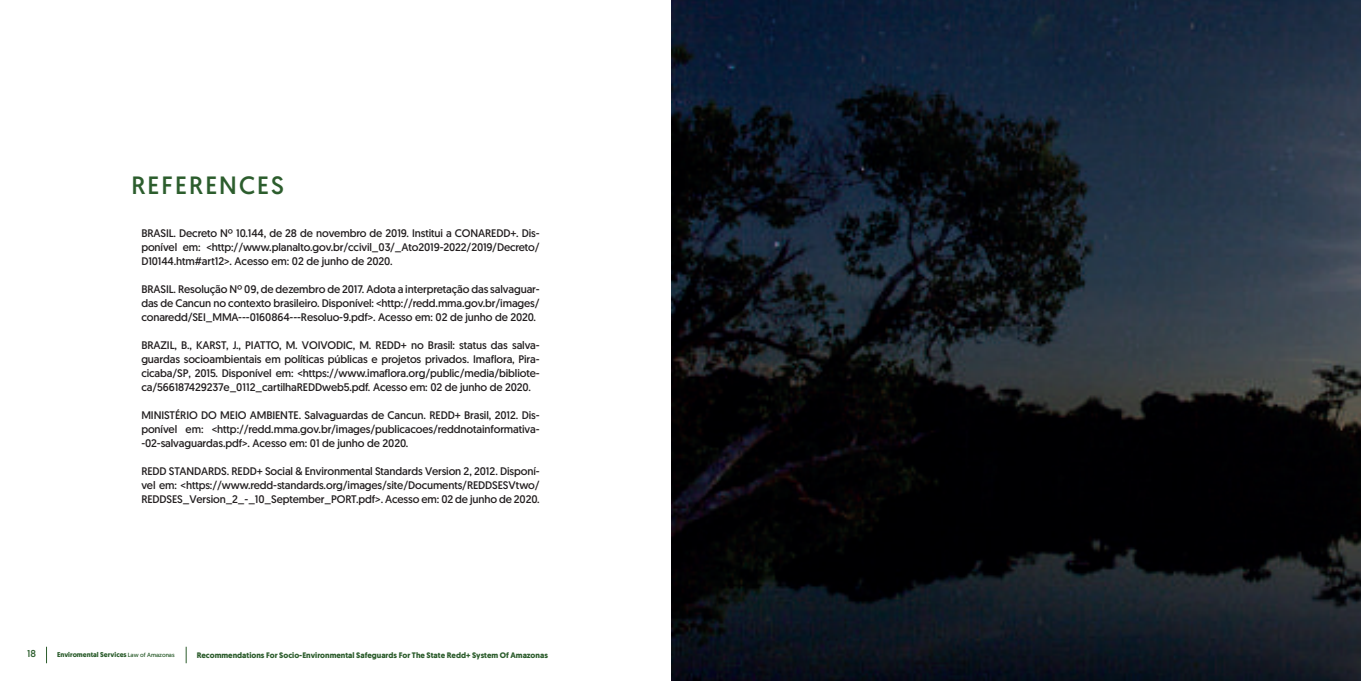
<style>
.page{position:relative;width:1361px;height:681px;background:#fff}
.page>*{position:absolute;margin:0;border:0;box-sizing:border-box;transform-origin:0 0}
.t1{font:25px "Geomanist";letter-spacing:.08em;color:#2c5d2d}
.t2{font:11px/14px "Geomanist";letter-spacing:-.01em;color:#231f20;text-align:justify}
.t3{font:10px "Geomanist";color:#2c5d2d}
.t4{font:700 8px "Geomanist";color:#2d5d2d}
.t5{font:700 7px "Geomanist";color:#2c5d2d}
.s1{font-weight:400;font-size:6px}
</style>
<div class="page">
<svg style="left:46px;top:646px;width:1px;height:17px"></svg>
<svg style="left:186px;top:646px;width:1px;height:17px"></svg>
<img style="left:672px;top:0;width:689px;height:680px">
<h1 class="t1" style="left:131px;top:169px;width:154px">REFERENCES</h1>
<p class="t2" style="left:141px;top:225px;width:400px">BRASIL. Decreto Nº 10.144, de 28 de novembro de 2019. Institui a CONAREDD+. Dis&shy;ponível em: &lt;http://www.planalto.gov.br/ccivil_03/_Ato2019-2022/2019/Decreto/ D10144.htm#art12&gt;. Acesso em: 02 de junho de 2020.</p>
<p class="t2" style="left:141px;top:281px;width:400px">BRASIL. Resolução Nº 09, de dezembro de 2017. Adota a interpretação das salvaguar&shy;das de Cancun no contexto brasileiro. Disponível: &lt;http://redd.mma.gov.br/images/ conaredd/SEI_MMA---0160864---Resoluo-9.pdf&gt;. Acesso em: 02 de junho de 2020.</p>
<p class="t2" style="left:141px;top:337px;width:400px">BRAZIL, B., KARST, J., PIATTO, M. VOIVODIC, M. REDD+ no Brasil: status das salva&shy;guardas socioambientais em políticas públicas e projetos privados. Imaflora, Pira&shy;cicaba/SP, 2015. Disponível em: &lt;https://www.imaflora.org/public/media/bibliote&shy;ca/566187429237e_0112_cartilhaREDDweb5.pdf. Acesso em: 02 de junho de 2020.</p>
<p class="t2" style="left:141px;top:407px;width:400px">MINISTÉRIO DO MEIO AMBIENTE. Salvaguardas de Cancun. REDD+ Brasil, 2012. Dis&shy;ponível em: &lt;http://redd.mma.gov.br/images/publicacoes/reddnotainformativa--02-salvaguardas.pdf&gt;. Acesso em: 01 de junho de 2020.</p>
<p class="t2" style="left:141px;top:463px;width:400px">REDD STANDARDS. REDD+ Social &amp; Environmental Standards Version 2, 2012. Disponí&shy;vel em: &lt;https://www.redd-standards.org/images/site/Documents/REDDSESVtwo/ REDDSES_Version_2_-_10_September_PORT.pdf&gt;. Acesso em: 02 de junho de 2020.</p>
<p class="t3" style="left:27px;top:647px;width:10px">18</p>
<p class="t5" style="left:57px;top:650px;width:119px">Enviromental Services <span class="s1">Law of Amazonas</span></p>
<p class="t4" style="left:197px;top:649px;width:353px">Recommendations For Socio-Environmental Safeguards For The State Redd+ System Of Amazonas</p>
</div>
